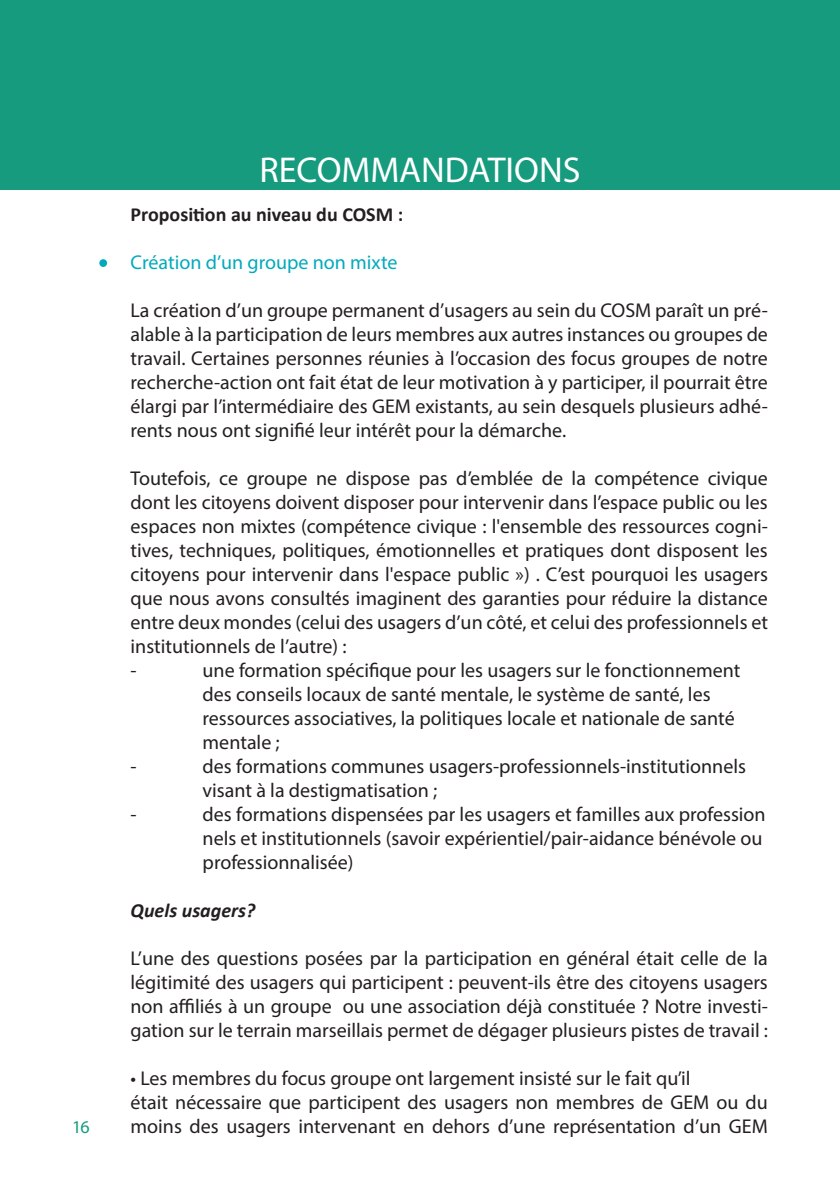
<style>
.page{position:relative;width:840px;height:1191px;background:#fff}
.page>*{position:absolute;margin:0;border:0;box-sizing:border-box;transform-origin:0 0}
.t1{font:36px "Myriad Pro";color:#fff}
.t2{font:20px/24px "Myriad Pro";color:#231f20}
.t3{font:700 20px "Calibri";color:#231f20}
.t4{font:20px "Myriad Pro";color:#00aabd}
.t5{font:italic 700 20px "Calibri";color:#231f20}
.t6{font:18px "Myriad Pro";color:#169b7e}
</style>
<div class="page">
<div style="left:0;top:0;width:839px;height:190px;background:#169b7e"></div>
<div style="left:99px;top:259px;width:8px;height:8px;background:#00aabd;border-radius:50%"></div>
<h1 class="t1" style="left:259px;top:148px;width:322px">RECOMMANDATIONS</h1>
<p class="t3" style="left:130px;top:201px;width:274px">Proposition au niveau du COSM :</p>
<p class="t4" style="left:130px;top:249px;width:268px">Création d’un groupe non mixte</p>
<p class="t2" style="left:130px;top:297px;width:638px;text-align:justify">La création d’un groupe permanent d’usagers au sein du COSM paraît un pré&shy;alable à la participation de leurs membres aux autres instances ou groupes de travail. Certaines personnes réunies à l’occasion des focus groupes de notre recherche-action ont fait état de leur motivation à y participer, il pourrait être élargi par l’intermédiaire des GEM existants, au sein desquels plusieurs adhé&shy;rents nous ont signifié leur intérêt pour la démarche.</p>
<p class="t2" style="left:130px;top:465px;width:638px">Toutefois, ce groupe ne dispose pas d’emblée de la compétence civique dont les citoyens doivent disposer pour intervenir dans l’espace public ou les espaces non mixtes (compétence civique : l'ensemble des ressources cogni&shy;tives, techniques, politiques, émotionnelles et pratiques dont disposent les citoyens pour intervenir dans l'espace public ») . C’est pourquoi les usagers que nous avons consultés imaginent des garanties pour réduire la distance entre deux mondes (celui des usagers d’un côté, et celui des professionnels et institutionnels de l’autre) :<br>-</p>
<p class="t2" style="left:202px;top:657px;width:539px">une formation spécifique pour les usagers sur le fonctionnement des conseils locaux de santé mentale, le système de santé, les ressources associatives, la politiques locale et nationale de santé mentale ;</p>
<p class="t2" style="left:130px;top:753px;width:8px">-</p>
<p class="t2" style="left:202px;top:753px;width:544px">des formations communes usagers-professionnels-institutionnels visant à la destigmatisation ;</p>
<p class="t2" style="left:130px;top:801px;width:8px">-</p>
<p class="t2" style="left:202px;top:801px;width:564px">des formations dispensées par les usagers et familles aux profession nels et institutionnels (savoir expérientiel/pair-aidance bénévole ou professionnalisée)</p>
<p class="t5" style="left:130px;top:897px;width:126px">Quels usagers?</p>
<p class="t2" style="left:130px;top:945px;width:638px;text-align:justify">L’une des questions posées par la participation en général était celle de la légitimité des usagers qui participent : peuvent-ils être des citoyens usagers non affiliés à un groupe ou une association déjà constituée ? Notre investi&shy;gation sur le terrain marseillais permet de dégager plusieurs pistes de travail :</p>
<p class="t2" style="left:130px;top:1065px;width:638px">• Les membres du focus groupe ont largement insisté sur le fait qu’il<br>était nécessaire que participent des usagers non membres de GEM ou du</p>
<p class="t6" style="left:72px;top:1115px;width:19px">16</p>
<p class="t2" style="left:130px;top:1113px;width:638px">moins des usagers intervenant en dehors d’une représentation d’un GEM</p>
</div>
